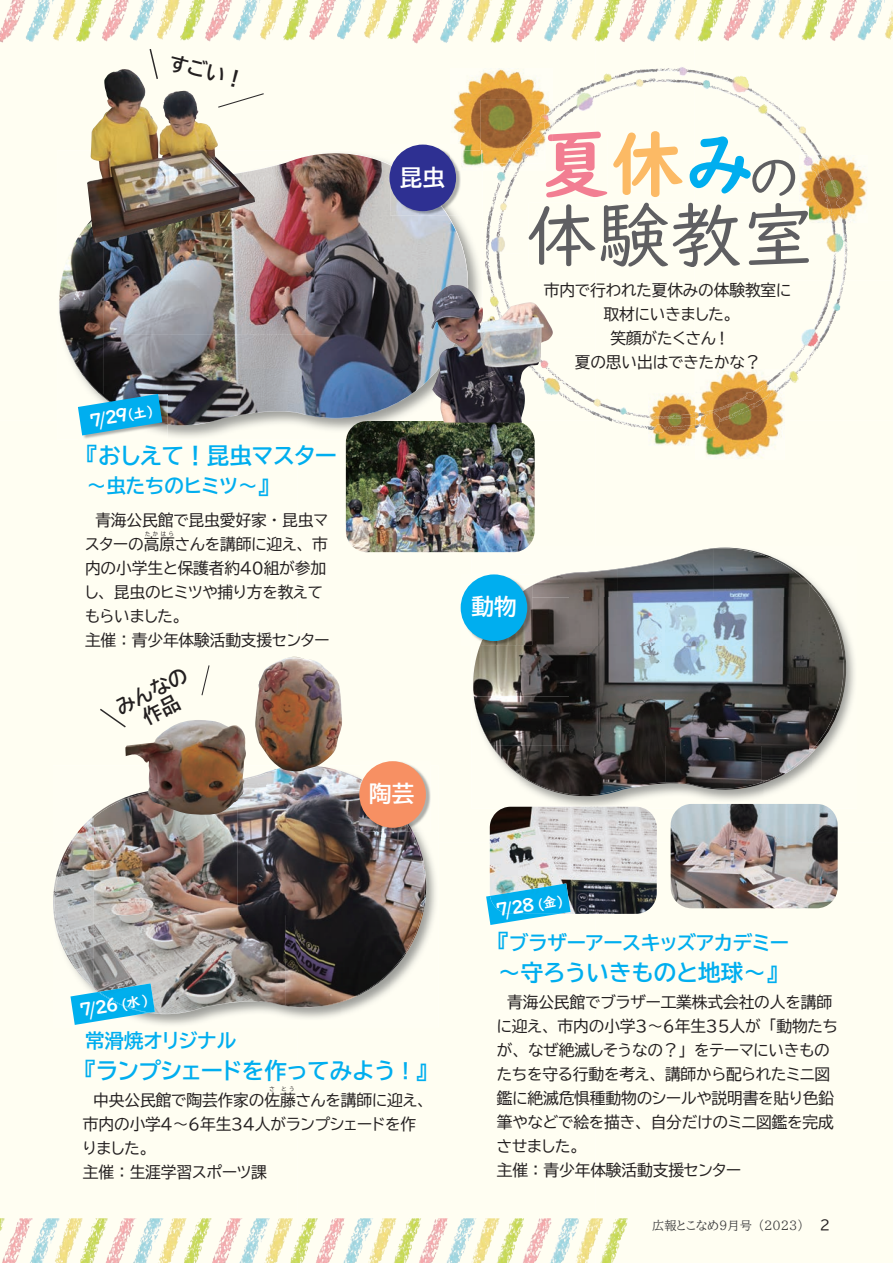
<style>
.page{position:relative;width:893px;height:1263px;background:#fff}
.page>*{position:absolute;margin:0;border:0;box-sizing:border-box;transform-origin:0 0}
.t1{font:72px "UD Digi Kyokasho NP R";color:#5f5f62}
.t2{font:72px "UD Digi Kyokasho NP B";color:#f27e92}
.t3{font:55.5px "UD Digi Kyokasho NP R";color:#5f5f62}
.t4{font:22.5px "BIZ UDP Gothic Bold";letter-spacing:.005em;color:#00aeef}
.t5{font:22.5px "BIZ UDP Gothic Bold";color:#fff}
.t6{font:19.5px "BIZ UDP Gothic Bold";letter-spacing:.005em;color:#00aeef}
.t7{font:19.5px/21px "BIZ UDP Gothic Bold";color:#231f20;text-align:center}
.t8{font:18px "UD Digi Kyokasho NP B";color:#fff}
.t9{font:15.75px/24px "BIZ UDP Gothic";letter-spacing:-.01em;color:#231f20}
.t10{font:12.15px "BIZ UDP Mincho Medium";letter-spacing:.005em;color:#3e3e3f}
.t11{font:5.7px "BIZ UDP Gothic";letter-spacing:.48em;color:#231f20;scale:.95 1}
.s1{font-size:13.5px}
.s2{font-size:22.5px}
.s3{color:#fcba65}
.s4{color:#00aeef}
.s5{font-size:19.5px}
.s6{font-family:"BIZ UDP Gothic";font-size:13.5px;color:#231f20}
</style>
<div class="page">
<svg style="left:0;top:0;width:893px;height:254px;fill:#fffef2"></svg>
<div style="left:0;top:254px;width:893px;height:1009px;background:#fffef2"></div>
<svg style="left:485px;top:67px;width:362px;height:361px;fill:#fffef2"></svg>
<img style="left:857px;top:0;width:28px;height:41px">
<img style="left:600px;top:1218px;width:22px;height:45px">
<svg style="left:672px;top:66px;width:11px;height:10px"></svg>
<div style="left:53px;top:765px;width:385px;height:52px;background:#fffef3"></div>
<img style="left:45px;top:817px;width:48px;height:210px">
<img style="left:390px;top:817px;width:48px;height:210px">
<img style="left:340px;top:980px;width:50px;height:47px">
<img style="left:93px;top:1014px;width:247px;height:13px">
<img style="left:472px;top:547px;width:385px;height:52px">
<div style="left:472px;top:645px;width:48px;height:163px;background:#fffef3"></div>
<img style="left:812px;top:599px;width:45px;height:209px">
<img style="left:763px;top:783px;width:49px;height:21px">
<img style="left:520px;top:791px;width:243px;height:17px">
<svg style="left:473px;top:645px;width:6px;height:2px"></svg>
<div style="left:57px;top:151px;width:30px;height:57px;background:#fffef3"></div>
<img style="left:255px;top:151px;width:226px;height:47px">
<img style="left:474px;top:198px;width:7px;height:87px">
<img style="left:51px;top:394px;width:28px;height:45px">
<img style="left:388px;top:407px;width:43px;height:14px">
<img style="left:168px;top:426px;width:178px;height:13px">
<img style="left:94px;top:765px;width:266px;height:16px">
<img style="left:59px;top:815px;width:38px;height:50px">
<img style="left:429px;top:832px;width:1px;height:148px">
<img style="left:92px;top:980px;width:290px;height:34px">
<img style="left:93px;top:781px;width:144px;height:37px">
<img style="left:237px;top:767px;width:144px;height:148px">
<img style="left:46px;top:818px;width:48px;height:169px">
<img style="left:381px;top:832px;width:48px;height:148px">
<img style="left:93px;top:915px;width:192px;height:99px">
<img style="left:285px;top:915px;width:96px;height:92px">
<img style="left:421px;top:387px;width:10px;height:20px">
<img style="left:168px;top:418px;width:220px;height:8px">
<img style="left:104px;top:155px;width:211px;height:270px">
<img style="left:315px;top:153px;width:106px;height:265px">
<img style="left:51px;top:208px;width:53px;height:186px">
<img style="left:421px;top:215px;width:49px;height:172px">
<img style="left:809px;top:548px;width:3px;height:36px">
<img style="left:841px;top:584px;width:3px;height:63px">
<img style="left:818px;top:647px;width:28px;height:100px">
<img style="left:570px;top:788px;width:97px;height:8px">
<img style="left:666px;top:782px;width:97px;height:9px">
<img style="left:763px;top:746px;width:55px;height:37px">
<img style="left:532px;top:569px;width:85px;height:17px">
<img style="left:617px;top:548px;width:192px;height:49px">
<img style="left:809px;top:584px;width:32px;height:63px">
<img style="left:479px;top:597px;width:282px;height:50px">
<img style="left:761px;top:597px;width:48px;height:185px">
<img style="left:473px;top:647px;width:288px;height:99px">
<img style="left:809px;top:647px;width:36px;height:99px">
<img style="left:492px;top:746px;width:173px;height:49px">
<img style="left:665px;top:746px;width:96px;height:42px">
<svg style="left:809px;top:746px;width:6px;height:7px"></svg>
<img style="left:255px;top:657px;width:87px;height:116px">
<img style="left:346px;top:421px;width:189px;height:131px">
<img style="left:125px;top:720px;width:122px;height:96px">
<img style="left:490px;top:807px;width:167px;height:107px">
<img style="left:671px;top:804px;width:167px;height:104px">
<img style="left:87px;top:69px;width:168px;height:174px">
<img style="left:79px;top:425px;width:89px;height:15px">
<img style="left:162px;top:394px;width:6px;height:30px">
<svg style="left:78px;top:394px;width:84px;height:41px;background:#3eb4df"></svg>
<svg style="left:150px;top:49px;width:8px;height:30px"></svg>
<svg style="left:218px;top:93px;width:46px;height:15px"></svg>
<svg style="left:100px;top:709px;width:26px;height:18px"></svg>
<svg style="left:201px;top:665px;width:9px;height:30px"></svg>
<img style="left:70px;top:992px;width:78px;height:33px">
<img style="left:98px;top:992px;width:52px;height:21px">
<img style="left:99px;top:983px;width:56px;height:29px">
<svg style="left:486px;top:896px;width:73px;height:29px"></svg>
<img style="left:490px;top:883px;width:81px;height:31px">
<img style="left:461px;top:574px;width:71px;height:71px">
<img style="left:519px;top:585px;width:13px;height:1px">
<img style="left:480px;top:586px;width:52px;height:59px">
<div style="left:461px;top:574px;width:66px;height:67px;background:#00aeef;border-radius:50%"></div>
<img style="left:431px;top:285px;width:122px;height:138px">
<img style="left:451px;top:68px;width:102px;height:83px">
<img style="left:544px;top:109px;width:9px;height:14px">
<img style="left:461px;top:151px;width:20px;height:19px">
<img style="left:481px;top:100px;width:63px;height:32px">
<img style="left:529px;top:114px;width:15px;height:18px">
<svg style="left:481px;top:132px;width:412px;height:289px"></svg>
<img style="left:799px;top:155px;width:34px;height:68px">
<img style="left:803px;top:155px;width:20px;height:11px">
<img style="left:799px;top:203px;width:10px;height:20px">
<img style="left:695px;top:370px;width:23px;height:45px">
<img style="left:758px;top:370px;width:27px;height:20px">
<img style="left:648px;top:393px;width:23px;height:26px">
<img style="left:672px;top:414px;width:22px;height:5px">
<img style="left:695px;top:393px;width:6px;height:53px">
<img style="left:695px;top:413px;width:6px;height:15px">
<img style="left:360px;top:761px;width:71px;height:71px">
<img style="left:360px;top:780px;width:51px;height:52px">
<div style="left:359px;top:761px;width:67px;height:67px;background:#f79063;border-radius:50%"></div>
<img style="left:390px;top:144px;width:61px;height:7px">
<img style="left:390px;top:151px;width:71px;height:64px">
<img style="left:390px;top:165px;width:57px;height:50px">
<svg style="left:451px;top:144px;width:10px;height:7px"></svg>
<div style="left:389px;top:145px;width:67px;height:66px;background:#2e3092;border-radius:50%"></div>
<p class="t7" style="left:172px;top:51px;width:79px;rotate:14deg">すごい！</p>
<p class="t8" style="left:85px;top:410px;width:69px;rotate:-9deg">７/２９<span class="s1">( 土 )</span></p>
<h3 class="t4" style="left:87px;top:444px;width:252px">『おしえて！昆虫マスター</h3>
<p class="t6" style="left:87px;top:476px;width:184px">～虫たちのヒミツ～<span class="s2">』</span></p>
<p class="t9" style="left:85px;top:508px;width:244px">　青海公民館で昆虫愛好家・昆虫マスターの高原さんを講師に迎え、市</p>
<p class="t11" style="left:145px;top:531px;width:32px">たかはら</p>
<p class="t9" style="left:85px;top:556px;width:246px">内の小学生と保護者約４０組が参加し、昆虫のヒミツや捕り方を教えてもらいました。<br>主催：青少年体験活動支援センター</p>
<p class="t7" style="left:112px;top:699px;width:79px;rotate:-27deg">みんなの作品</p>
<h3 class="t5" style="left:400px;top:166px;width:47px">昆虫</h3>
<h1 class="t2" style="left:539px;top:121px;width:218px">夏<span class="s3">休</span><span class="s4">み</span></h1>
<h1 class="t1" style="left:525px;top:194px;width:291px">体験教室</h1>
<h2 class="t3" style="left:746px;top:145px;width:57px">の</h2>
<p class="t9" style="left:544px;top:278px;width:249px;text-align:center">市内で行われた夏休みの体験教室に取材にいきました。<br>笑顔がたくさん !<br>夏の思い出はできたかな？</p>
<h3 class="t5" style="left:471px;top:595px;width:47px">動物</h3>
<h3 class="t5" style="left:369px;top:782px;width:47px">陶芸</h3>
<p class="t8" style="left:75px;top:1000px;width:74px;rotate:-9deg">７/２６<span class="s1">(水 )</span></p>
<p class="t6" style="left:85px;top:1031px;width:153px">常滑焼オリジナル</p>
<h3 class="t4" style="left:85px;top:1059px;width:343px">『ランプシェードを作ってみよう<span class="s5">！</span>』</h3>
<p class="t11" style="left:270px;top:1086px;width:7px">さ</p>
<p class="t11" style="left:281px;top:1086px;width:15px">とう</p>
<p class="t9" style="left:83px;top:1112px;width:335px">市内の小学４～６年生３４人がランプシェードを作りました。<br>主催：生涯学習スポーツ課</p>
<p class="t9" style="left:83px;top:1088px;width:345px">　中央公民館で陶芸作家の佐藤さんを講師に迎え、</p>
<p class="t8" style="left:492px;top:900px;width:72px;rotate:-9deg">７/２８<span class="s1">(金 )</span></p>
<p class="t6" style="left:498px;top:933px;width:292px"><span class="s2">『</span>ブラザーアースキッズアカデミー</p>
<h3 class="t4" style="left:498px;top:962px;width:281px">～守ろういきものと地球～』</h3>
<p class="t9" style="left:497px;top:990px;width:343px">　青海公民館でブラザー工業株式会社の人を講師に迎え、市内の小学３～６年生３５人が「動物たちが、なぜ絶滅しそうなの？」をテーマにいきものたちを守る行動を考え、講師から配られたミニ図鑑に絶滅危惧種動物のシールや説明書を貼り色鉛筆やなどで絵を描き、自分だけのミニ図鑑を完成させました。<br>主催：青少年体験活動支援センター</p>
<p class="t10" style="left:652px;top:1220px;width:179px">広報とこなめ９月号（２０２３） <span class="s6">2</span></p>
</div>
